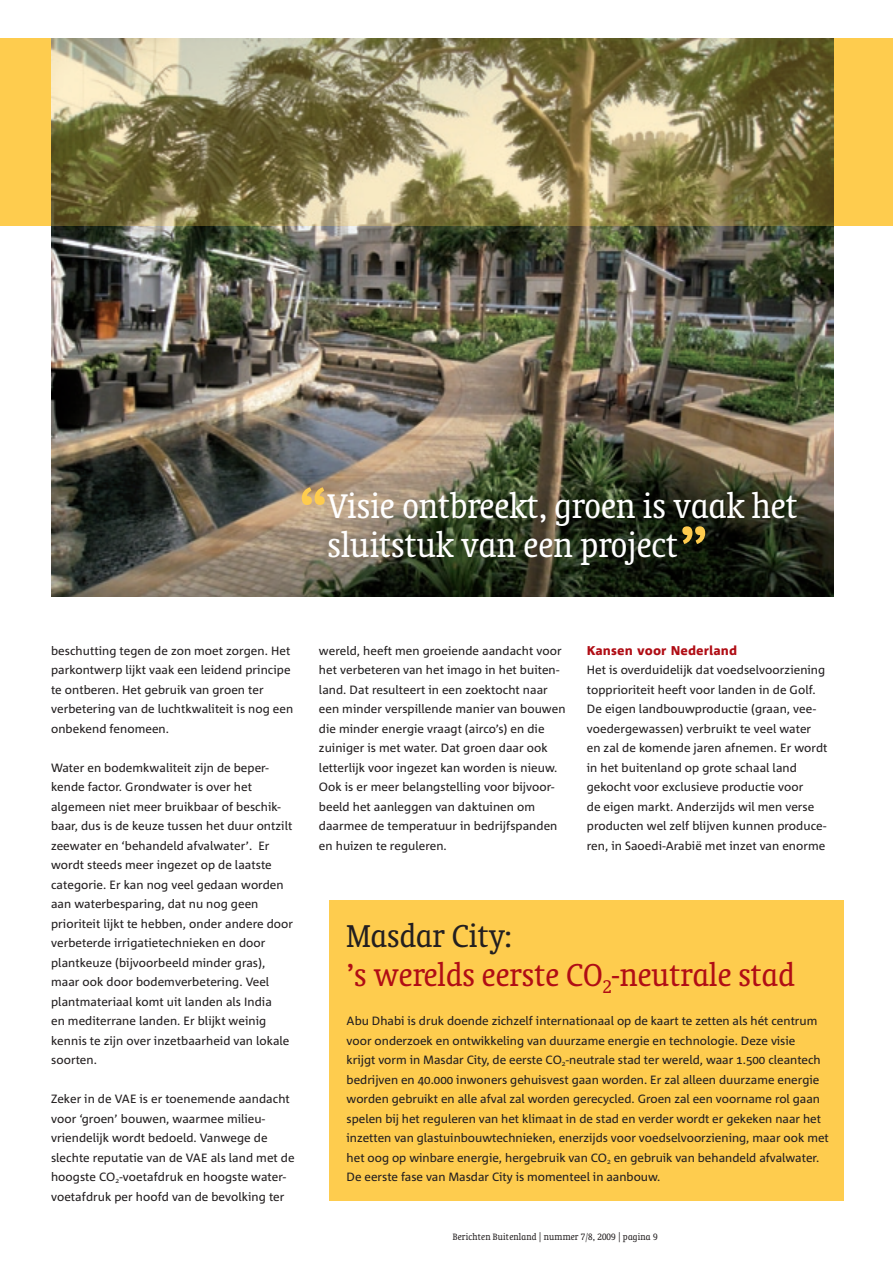
<style>
.page{position:relative;width:893px;height:1263px;background:#fff}
.page>*{position:absolute;margin:0;border:0;box-sizing:border-box;transform-origin:0 0}
.t1{font:condensed 39px/39px "Oranda BT";color:#fff}
.t2{font:condensed 36px/39px "Oranda BT";color:#b00d15}
.t3{font:800 12.75px "Agrofont";letter-spacing:.005em;color:#b00d15}
.t4{font:12px/19.5px "Agrofont Normaal";letter-spacing:.005em;color:#231f20}
.t5{font:condensed 10.5px "Oranda BT";letter-spacing:.015em;color:#231f20}
.s1{font-size:82.5px;color:#fecc4e}
.s2{color:#231f20}
.s3{font-family:"Agrofont Mager";font-stretch:normal}
</style>
<div class="page">
<div style="left:0;top:38px;width:893px;height:188px;background:#fecc4e"></div>
<img style="left:51px;top:226px;width:782px;height:370px">
<div style="left:330px;top:900px;width:514px;height:301px;background:#fecc4e"></div>
<svg style="left:51px;top:38px;width:782px;height:188px;background:#90885d"></svg>
<h1 class="t1" style="left:328px;top:486px;width:472px;text-indent:-30px"><span class="s1">“</span>Visie ontbreekt, groen is vaak het sluitstuk van een project<span class="s1">”</span></h1>
<p class="t4" style="left:51px;top:641px;width:244px">beschutting tegen de zon moet zorgen. Het parkontwerp lijkt vaak een leidend principe te ontberen. Het gebruik van groen ter verbetering van de luchtkwaliteit is nog een onbekend fenomeen.</p>
<p class="t4" style="left:51px;top:758px;width:244px">Water en bodemkwaliteit zijn de beper&shy;kende factor. Grondwater is over het algemeen niet meer bruikbaar of beschik&shy;baar, dus is de keuze tussen het duur ontzilt zeewater en ‘behandeld afvalwater’. Er wordt steeds meer ingezet op de laatste categorie. Er kan nog veel gedaan worden aan waterbesparing, dat nu nog geen prioriteit lijkt te hebben, onder andere door verbeterde irrigatietechnieken en door plantkeuze (bijvoorbeeld minder gras), maar ook door bodemverbetering. Veel plant-materiaal komt uit landen als India<br>en mediterrane landen. Er blijkt weinig kennis te zijn over inzetbaarheid van lokale soorten.</p>
<p class="t4" style="left:51px;top:1090px;width:245px">Zeker in de VAE is er toenemende aandacht voor ‘groen’ bouwen, waarmee milieu&shy;vriendelijk wordt bedoeld. Vanwege de slechte reputatie van de VAE als land met de hoogste CO<sub>2</sub>-voetafdruk en hoogste water&shy;voet-afdruk per hoofd van de bevolking ter</p>
<p class="t4" style="left:319px;top:641px;width:248px">wereld, heeft men groeiende aandacht voor het verbeteren van het imago in het buiten&shy;land. Dat resulteert in een zoektocht naar een minder verspillende manier van bouwen die minder energie vraagt (airco’s) en die zuiniger is met water. Dat groen daar ook letterlijk voor ingezet kan worden is nieuw.<br>Ook is er meer belangstelling voor bijvoor&shy;beeld het aanleggen van daktuinen om daarmee de temperatuur in bedrijfs-panden en huizen te reguleren.</p>
<p class="t3" style="left:587px;top:643px;width:152px">Kansen voor Nederland</p>
<p class="t4" style="left:587px;top:661px;width:242px">Het is overduidelijk dat voedselvoorziening topprioriteit heeft voor landen in de Golf.<br>De eigen landbouwproductie (graan, vee&shy;voedergewassen) verbruikt te veel water en zal de komende jaren afnemen. Er wordt in het buitenland op grote schaal land gekocht voor exclusieve productie voor<br>de eigen markt. Anderzijds wil men verse producten wel zelf blijven kunnen produce&shy;ren, in Saoedi-Arabië met inzet van enorme</p>
<h2 class="t2" style="left:347px;top:916px;width:450px"><span class="s2">Masdar City:<br></span>’s werelds eerste CO<sub>2</sub>-neutrale stad</h2>
<p class="t4" style="left:347px;top:1012px;width:484px">Abu Dhabi is druk doende zichzelf internationaal op de kaart te zetten als hét centrum voor onderzoek en ontwikkeling van duurzame energie en technologie. Deze visie<br>krijgt vorm in Masdar City, de eerste CO<sub>2</sub>-neutrale stad ter wereld, waar 1.500 cleantech bedrijven en 40.000 inwoners gehuisvest gaan worden. Er zal alleen duurzame energie worden gebruikt en alle afval zal worden gerecycled. Groen zal een voorname rol gaan spelen bij het reguleren van het klimaat in de stad en verder wordt er gekeken naar het inzetten van glastuinbouwtechnieken, enerzijds voor voedselvoorziening, maar ook met het oog op winbare energie, hergebruik van CO<sub>2</sub> en gebruik van behandeld afvalwater.<br>De eerste fase van Masdar City is momenteel in aanbouw.</p>
<p class="t5" style="left:453px;top:1231px;width:199px">Berichten Buitenland <span class="s3">|</span> nummer 7/8, 2009 <span class="s3">|</span> pagina</p>
</div>
